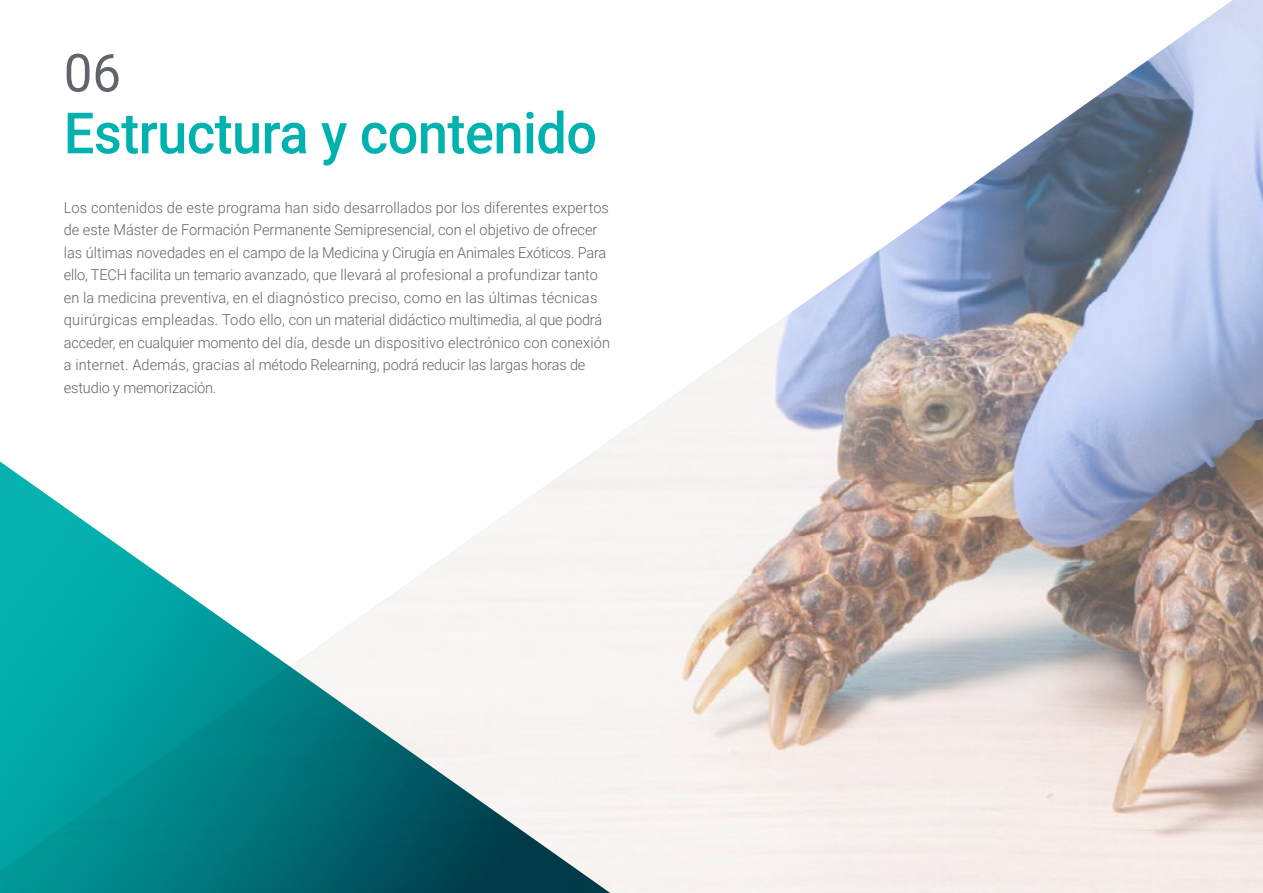
<style>
.page{position:relative;width:1263px;height:893px;background:#fff}
.page>*{position:absolute;margin:0;border:0;box-sizing:border-box;transform-origin:0 0}
.t1{font:500 57px "Roboto";letter-spacing:-.01em;color:#00b2af;scale:.95 1}
.t2{font:52.5px "Roboto";color:#61646a}
.t3{font:300 15px/22.5px "Roboto";color:#61646a}
</style>
<div class="page">
<img style="left:603px;top:0;width:660px;height:893px">
<svg style="left:0;top:446px;width:640px;height:447px"></svg>
<h2 class="t2" style="left:64px;top:36px;width:59px">06</h2>
<h1 class="t1" style="left:64px;top:93px;width:563px">Estructura y contenido</h1>
<p class="t3" style="left:64px;top:195px;width:548px">Los contenidos de este programa han sido desarrollados por los diferentes expertos de este Máster de Formación Permanente Semipresencial, con el objetivo de ofrecer las últimas novedades en el campo de la Medicina y Cirugía en Animales Exóticos. Para ello, TECH facilita un temario avanzado, que llevará al profesional a profundizar tanto en la medicina preventiva, en el diagnóstico preciso, como en las últimas técnicas quirúrgicas empleadas. Todo ello, con un material didáctico multimedia, al que podrá acceder, en cualquier momento del día, desde un dispositivo electrónico con conexión a internet. Además, gracias al método Relearning, podrá reducir las largas horas de estudio y memorización.</p>
</div>
